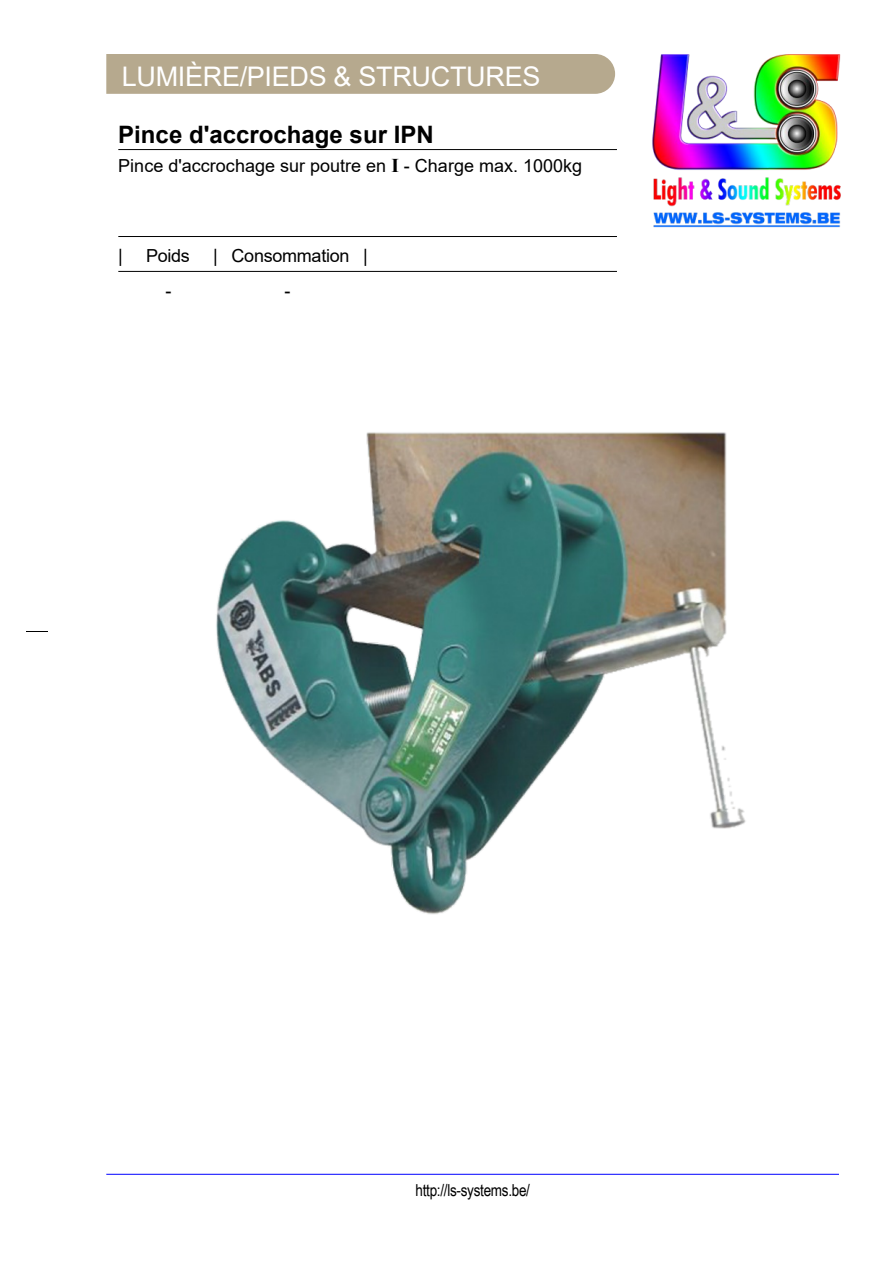
<style>
.page{position:relative;width:893px;height:1263px;background:#fff}
.page>*{position:absolute;margin:0;border:0;box-sizing:border-box;transform-origin:0 0}
.t1{font:27px "Arial";letter-spacing:-.01em;color:#fff}
.t2{font:700 24px "Arial";color:#000}
.t3{font:18px "Arial";color:#000}
.t4{font:16.5px "Arial Narrow";letter-spacing:-.02em;color:#000}
.s1{font-family:"Times New Roman";font-weight:700;font-size:19.5px}
</style>
<div class="page">
<hr style="left:106px;top:1174px;width:733px;height:1px;background:#00f">
<svg style="left:27px;top:631px;width:21px;height:1px"></svg>
<div style="left:106px;top:54px;width:509px;height:40px;background:#b6a98e"></div>
<hr style="left:118px;top:149px;width:499px;height:1px;background:#000">
<hr style="left:118px;top:236px;width:499px;height:1px;background:#000">
<hr style="left:118px;top:271px;width:499px;height:1px;background:#000">
<img style="left:216px;top:432px;width:530px;height:483px">
<img style="left:652px;top:54px;width:189px;height:174px">
<h1 class="t1" style="left:122px;top:66px;width:420px">LUMIÈRE/PIEDS &amp; STRUCTURES</h1>
<h2 class="t2" style="left:118px;top:126px;width:317px">Pince d'accrochage sur IPN</h2>
<p class="t3" style="left:118px;top:159px;width:465px">Pince d'accrochage sur poutre en <span class="s1">I</span> - Charge max. 1000kg</p>
<p class="t3" style="left:118px;top:249px;width:6px">|</p>
<p class="t3" style="left:146px;top:249px;width:45px">Poids</p>
<p class="t3" style="left:213px;top:249px;width:156px">| Consommation |</p>
<p class="t3" style="left:165px;top:284px;width:7px">-</p>
<p class="t3" style="left:284px;top:284px;width:7px">-</p>
<p class="t4" style="left:415px;top:1184px;width:116px">http://ls-systems.be/</p>
</div>
